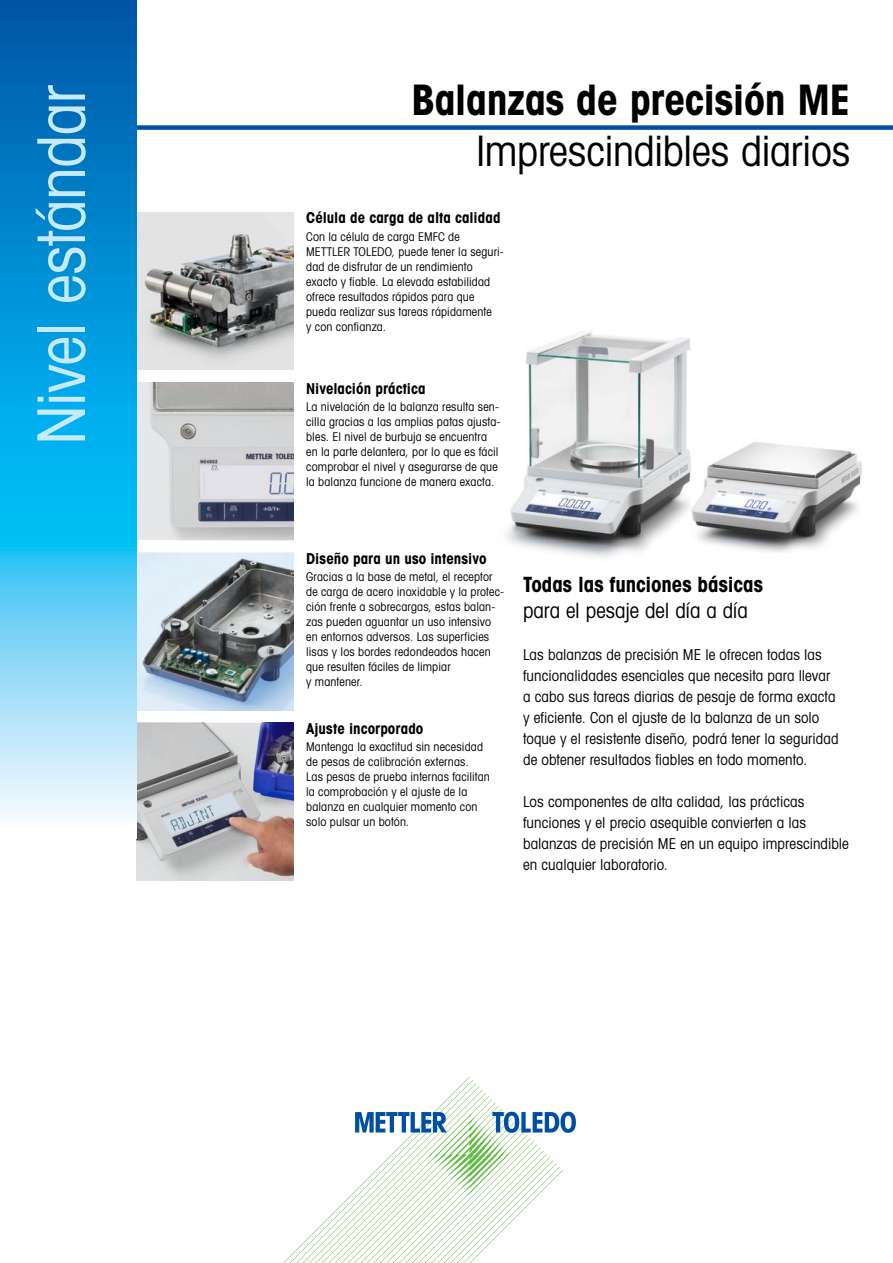
<style>
.page{position:relative;width:893px;height:1263px;background:#fff}
.page>*{position:absolute;margin:0;border:0;box-sizing:border-box;transform-origin:0 0}
.t1{font:66px "Avant Gardefor MT Bk";letter-spacing:-.015em;color:#c7eafb}
.t2{font:42px "Avant Gardefor MT Bk";letter-spacing:-.01em;color:#000}
.t3{font:42px "Avant Gardefor MT Bd";letter-spacing:-.01em;color:#000}
.t4{font:21px "Avant Gardefor MT Bd";color:#000}
.t5{font:21px "Avant Gardefor MT Bk";letter-spacing:-.005em;color:#000}
.t6{font:15px/21px "Avant Gardefor MT Bk";letter-spacing:.005em;color:#000}
.t7{font:15px "Avant Gardefor MT Bd";letter-spacing:.005em;color:#000}
.t8{font:12px/15px "Avant Gardefor MT Bk";letter-spacing:.015em;color:#000}
</style>
<div class="page">
<img style="left:136px;top:723px;width:157px;height:157px">
<img style="left:136px;top:553px;width:157px;height:157px">
<img style="left:136px;top:383px;width:157px;height:157px">
<img style="left:136px;top:213px;width:157px;height:157px">
<img style="left:506px;top:331px;width:185px;height:227px">
<img style="left:691px;top:442px;width:171px;height:110px">
<div style="left:111px;top:125px;width:782px;height:5px;background:#004fa3"></div>
<svg style="left:283px;top:1077px;width:293px;height:186px"></svg>
<svg style="left:0;top:0;width:136px;height:819px;background:#32a8df"></svg>
<h1 class="t1" style="left:21px;top:445px;width:362px;rotate:-90deg">Nivel estándar</h1>
<h2 class="t3" style="left:412px;top:73px;width:440px">Balanzas de precisión ME</h2>
<h2 class="t2" style="left:476px;top:125px;width:376px">Imprescindibles diarios</h2>
<p class="t7" style="left:306px;top:208px;width:196px">Célula de carga de alta calidad</p>
<p class="t8" style="left:306px;top:229px;width:199px">Con la célula de carga EMFC de METTLER TOLEDO, puede tener la seguri&shy;dad de disfrutar de un rendimiento exacto y fiable. La elevada estabilidad ofrece resultados rápidos para que pueda realizar sus tareas rápidamente<br>y con confianza.</p>
<p class="t7" style="left:306px;top:379px;width:121px">Nivelación práctica</p>
<p class="t8" style="left:306px;top:399px;width:196px">La nivelación de la balanza resulta sen&shy;cilla gracias a las amplias patas ajusta&shy;bles. El nivel de burbuja se encuentra en la parte delantera, por lo que es fácil comprobar el nivel y asegurarse de que la balanza funcione de manera exacta.</p>
<p class="t7" style="left:306px;top:549px;width:182px">Diseño para un uso intensivo</p>
<p class="t8" style="left:306px;top:569px;width:200px">Gracias a la base de metal, el receptor de carga de acero inoxidable y la protec&shy;ción frente a sobrecargas, estas balan&shy;zas pueden aguantar un uso intensivo en entornos adversos. Las superficies lisas y los bordes redondeados hacen que resulten fáciles de limpiar<br>y mantener.</p>
<p class="t7" style="left:306px;top:719px;width:119px">Ajuste incorporado</p>
<p class="t8" style="left:306px;top:739px;width:185px">Mantenga la exactitud sin necesidad de pesas de calibración externas.<br>Las pesas de prueba internas facilitan la comprobación y el ajuste de la balanza en cualquier momento con solo pulsar un botón.</p>
<h3 class="t4" style="left:523px;top:571px;width:241px">Todas las funciones básicas</h3>
<h3 class="t5" style="left:523px;top:597px;width:226px">para el pesaje del día a día</h3>
<p class="t6" style="left:523px;top:643px;width:317px">Las balanzas de precisión ME le ofrecen todas las funcionalidades esenciales que necesita para llevar a cabo sus tareas diarias de pesaje de forma exacta y eficiente. Con el ajuste de la balanza de un solo toque y el resistente diseño, podrá tener la seguridad de obtener resultados fiables en todo momento.</p>
<p class="t6" style="left:523px;top:790px;width:327px">Los componentes de alta calidad, las prácticas funciones y el precio asequible convierten a las balanzas de precisión ME en un equipo imprescindible en cualquier laboratorio.</p>
</div>
